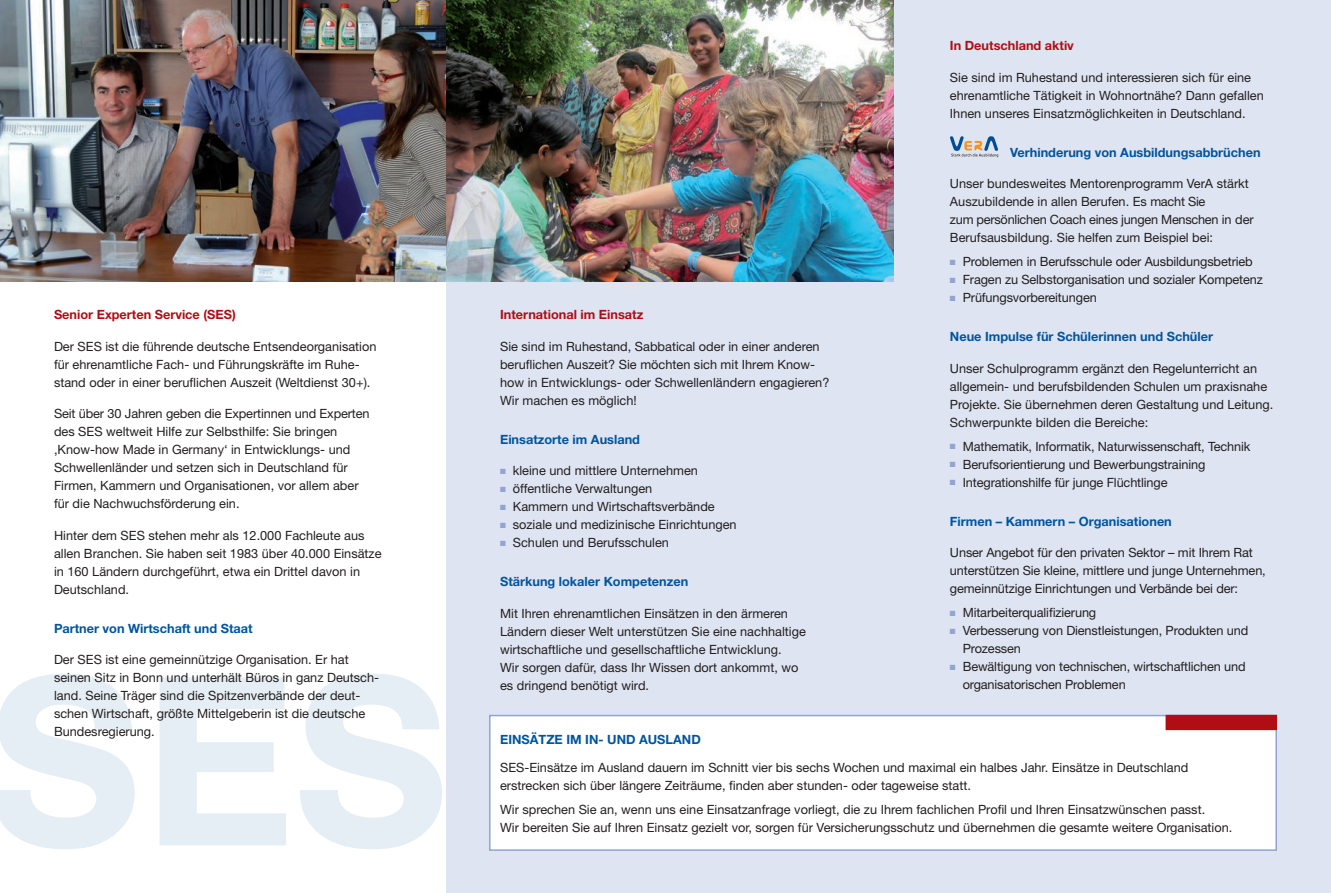
<style>
.page{position:relative;width:1331px;height:893px;background:#fff}
.page>*{position:absolute;margin:0;border:0;box-sizing:border-box;transform-origin:0 0}
.t1{font:12.75px/18px "Helvetica Neue";color:#231f20}
.t2{font:700 12.75px "Helvetica Neue";color:#01559e}
.t3{font:700 12.75px "Helvetica Neue";color:#b00d15}
.s1{color:#91a5d0}
</style>
<div class="page">
<div style="left:446px;top:0;width:885px;height:893px;background:#dee4f1"></div>
<img style="left:0;top:0;width:893px;height:281px">
<svg style="left:0;top:674px;width:135px;height:175px"></svg>
<svg style="left:160px;top:677px;width:126px;height:168px"></svg>
<svg style="left:300px;top:674px;width:142px;height:175px"></svg>
<div style="left:489px;top:715px;width:788px;height:136px;background:#fff;border:2px solid #91a5d0"></div>
<div style="left:1165px;top:715px;width:112px;height:15px;background:#b00d15"></div>
<svg style="left:950px;top:136px;width:48px;height:21px"></svg>
<p class="t3" style="left:54px;top:307px;width:183px">Senior Experten Service (SES)</p>
<p class="t1" style="left:54px;top:337px;width:324px">Der SES ist die führende deutsche Entsendeorganisation für ehrenamtliche Fach- und Führungskräfte im Ruhe&shy;stand oder in einer beruflichen Auszeit (Weltdienst 30+).</p>
<p class="t1" style="left:54px;top:404px;width:317px">Seit über 30 Jahren geben die Expertinnen und Experten des SES weltweit Hilfe zur Selbsthilfe: Sie bringen ‚Know-how Made in Germany‘ in Entwicklungs- und Schwellenländer und setzen sich in Deutschland für Firmen, Kammern und Organisationen, vor allem aber für die Nachwuchsförderung ein.</p>
<p class="t1" style="left:54px;top:526px;width:329px">Hinter dem SES stehen mehr als 12.000 Fachleute aus allen Branchen. Sie haben seit 1983 über 40.000 Einsätze in 160 Ländern durchgeführt, etwa ein Drittel davon in Deutschland.</p>
<p class="t2" style="left:54px;top:620px;width:200px">Partner von Wirtschaft und Staat</p>
<p class="t1" style="left:54px;top:650px;width:327px">Der SES ist eine gemeinnützige Organisation. Er hat seinen Sitz in Bonn und unterhält Büros in ganz Deutsch&shy;land. Seine Träger sind die Spitzenverbände der deut&shy;schen Wirtschaft, größte Mittelgeberin ist die deutsche Bundesregierung.</p>
<p class="t3" style="left:950px;top:38px;width:125px">In Deutschland aktiv</p>
<p class="t1" style="left:950px;top:68px;width:315px">Sie sind im Ruhestand und interessieren sich für eine ehrenamtliche Tätigkeit in Wohnortnähe? Dann gefallen<br>Ihnen unseres Einsatzmöglichkeiten in Deutschland.</p>
<p class="t2" style="left:1010px;top:144px;width:252px">Verhinderung von Ausbildungsabbrüchen</p>
<p class="t1" style="left:950px;top:175px;width:300px">Unser bundesweites Mentorenprogramm VerA stärkt</p>
<p class="t1" style="left:950px;top:193px;width:257px">Auszubildende in allen Berufen. Es macht Sie</p>
<p class="t1" style="left:950px;top:211px;width:305px">zum persönlichen Coach eines jungen Menschen in der<br>Berufsausbildung. Sie helfen zum Beispiel bei:</p>
<p class="t1" style="left:950px;top:253px;width:304px"><span class="s1">■</span> Problemen in Berufsschule oder Ausbildungsbetrieb</p>
<p class="t1" style="left:950px;top:271px;width:314px"><span class="s1">■</span> Fragen zu Selbstorganisation und sozialer Kompetenz</p>
<p class="t1" style="left:950px;top:289px;width:148px"><span class="s1">■</span> Prüfungsvorbereitungen</p>
<p class="t2" style="left:950px;top:329px;width:265px">Neue Impulse für Schülerinnen und Schüler</p>
<p class="t1" style="left:950px;top:359px;width:325px">Unser Schulprogramm ergänzt den Regelunterricht an allgemein- und berufsbildenden Schulen um praxisnahe Projekte. Sie übernehmen deren Gestaltung und Leitung.<br>Schwerpunkte bilden die Bereiche:</p>
<p class="t1" style="left:950px;top:437px;width:302px"><span class="s1">■</span> Mathematik, Informatik, Naturwissenschaft, Technik</p>
<p class="t1" style="left:950px;top:455px;width:257px"><span class="s1">■</span> Berufsorientierung und Bewerbungstraining</p>
<p class="t1" style="left:950px;top:473px;width:219px"><span class="s1">■</span> Integrationshilfe für junge Flüchtlinge</p>
<p class="t2" style="left:950px;top:513px;width:223px">Firmen – Kammern – Organisationen</p>
<p class="t1" style="left:950px;top:544px;width:317px">Unser Angebot für den privaten Sektor – mit Ihrem Rat unterstützen Sie kleine, mittlere und junge Unternehmen, gemeinnützige Einrichtungen und Verbände bei der:</p>
<p class="t1" style="left:950px;top:604px;width:148px"><span class="s1">■</span> Mitarbeiterqualifizierung</p>
<p class="t1" style="left:963px;top:622px;width:287px;text-indent:-13px"><span class="s1">■</span> Verbesserung von Dienstleistungen, Produkten und<br>Prozessen</p>
<p class="t1" style="left:950px;top:658px;width:297px"><span class="s1">■</span> Bewältigung von technischen, wirtschaftlichen und</p>
<p class="t1" style="left:963px;top:676px;width:165px">organisatorischen Problemen</p>
<p class="t3" style="left:500px;top:307px;width:145px">International im Einsatz</p>
<p class="t1" style="left:500px;top:337px;width:331px">Sie sind im Ruhestand, Sabbatical oder in einer anderen beruflichen Auszeit? Sie möchten sich mit Ihrem Know&shy;how in Entwicklungs- oder Schwellenländern engagieren?<br>Wir machen es möglich!</p>
<p class="t2" style="left:500px;top:431px;width:141px">Einsatzorte im Ausland</p>
<p class="t1" style="left:500px;top:461px;width:199px"><span class="s1">■</span> kleine und mittlere Unternehmen</p>
<p class="t1" style="left:500px;top:479px;width:154px"><span class="s1">■</span> öffentliche Verwaltungen</p>
<p class="t1" style="left:500px;top:497px;width:216px"><span class="s1">■</span> Kammern und Wirtschaftsverbände</p>
<p class="t1" style="left:500px;top:515px;width:238px"><span class="s1">■</span> soziale und medizinische Einrichtungen</p>
<p class="t1" style="left:500px;top:533px;width:170px"><span class="s1">■</span> Schulen und Berufsschulen</p>
<p class="t2" style="left:500px;top:574px;width:190px">Stärkung lokaler Kompetenzen</p>
<p class="t1" style="left:500px;top:604px;width:307px">Mit Ihren ehrenamtlichen Einsätzen in den ärmeren<br>Ländern dieser Welt unterstützen Sie eine nachhaltige wirtschaftliche und gesellschaftliche Entwicklung.</p>
<p class="t1" style="left:500px;top:658px;width:300px">Wir sorgen dafür, dass Ihr Wissen dort ankommt, wo</p>
<p class="t1" style="left:500px;top:676px;width:151px">es dringend benötigt wird.</p>
<p class="t2" style="left:500px;top:731px;width:202px">EINSÄTZE IM IN- UND AUSLAND</p>
<p class="t1" style="left:500px;top:759px;width:690px">SES-Einsätze im Ausland dauern im Schnitt vier bis sechs Wochen und maximal ein halbes Jahr. Einsätze in Deutschland</p>
<p class="t1" style="left:500px;top:777px;width:472px">erstrecken sich über längere Zeiträume, finden aber stunden- oder tageweise statt.</p>
<p class="t1" style="left:500px;top:800px;width:707px">Wir sprechen Sie an, wenn uns eine Einsatzanfrage vorliegt, die zu Ihrem fachlichen Profil und Ihren Einsatzwünschen passt.</p>
<p class="t1" style="left:500px;top:818px;width:734px">Wir bereiten Sie auf Ihren Einsatz gezielt vor, sorgen für Versicherungsschutz und übernehmen die gesamte weitere Organisation.</p>
</div>
